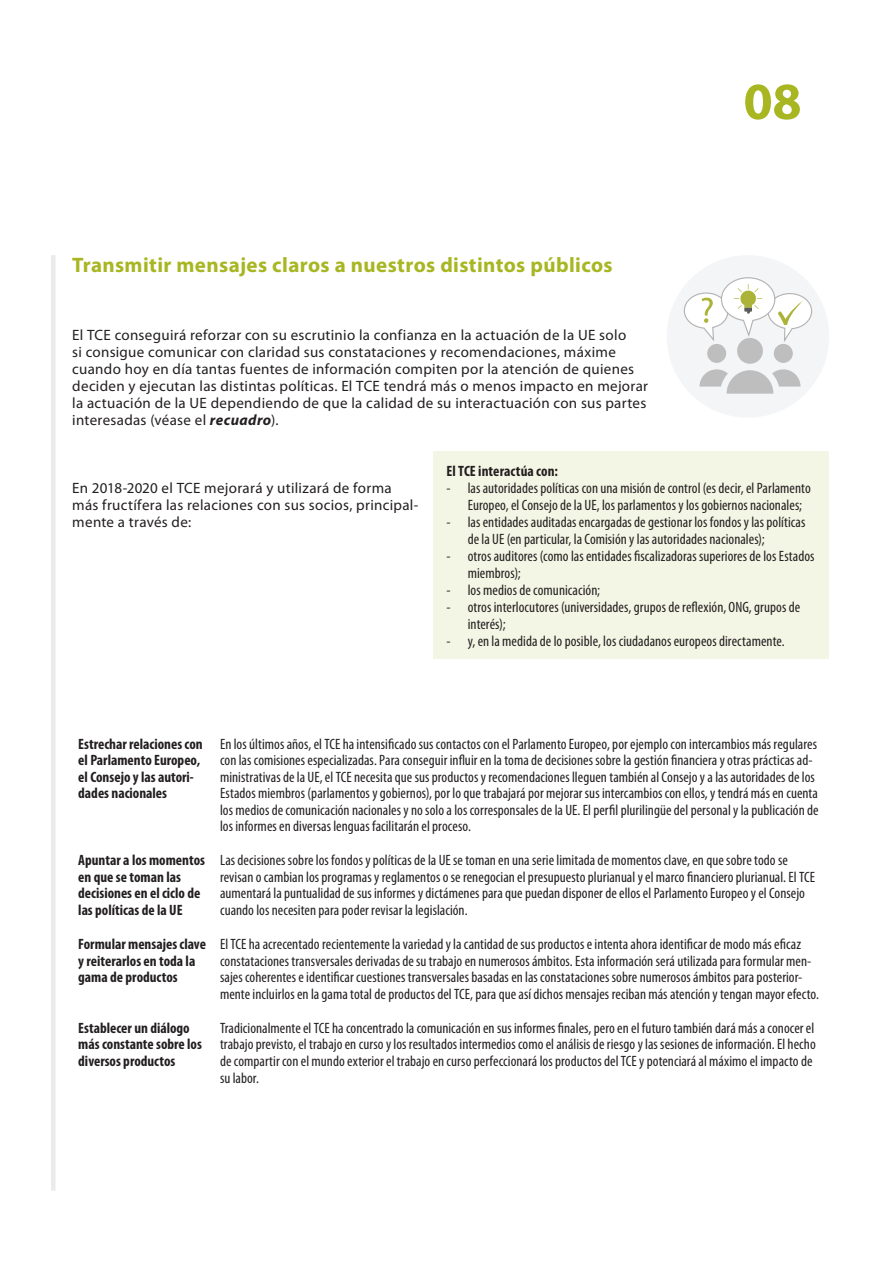
<style>
.page{position:relative;width:893px;height:1263px;background:#fff}
.page>*{position:absolute;margin:0;border:0;box-sizing:border-box;transform-origin:0 0}
.t1{font:700 52.5px "Myriad Pro";color:#a7b621}
.E_02_-_CHAP__TITRE_C{font:700 21px "Myriad Pro";letter-spacing:.015em;color:#a7b621}
.G_01_-_TAB_REGULAR_G{font:condensed 15px/16.5px "Myriad Pro";letter-spacing:.005em;color:#231f20}
.E_06_-_CHAP__TEXTE_C{font:15px/17px "Myriad Pro";letter-spacing:.02em;color:#231f20}
.F_05___BOX_a__TEXTE{font:condensed 15px/17px "Myriad Pro";letter-spacing:.005em;color:#231f20}
.G_04_-_TAB_BOLD_GAUC{font:700 condensed 15px/16.5px "Myriad Pro";color:#231f20}
.F_03_-_BOX_TITRE_COL{font:700 condensed 15px "Myriad Pro";letter-spacing:.005em;color:#231f20}
.s1{font-weight:700;font-style:italic}
</style>
<div class="page">
<div style="left:51px;top:255px;width:5px;height:936px;background:#ebebeb"></div>
<div style="left:667px;top:255px;width:162px;height:163px;background:#f4f5f6;border-radius:50%"></div>
<div style="left:774px;top:344px;width:19px;height:19px;background:#bebebf;border-radius:50%"></div>
<div style="left:707px;top:344px;width:19px;height:19px;background:#bebebf;border-radius:50%"></div>
<svg style="left:699px;top:369px;width:101px;height:25px"></svg>
<div style="left:737px;top:338px;width:26px;height:26px;background:#bebebf;border-radius:50%"></div>
<svg style="left:683px;top:277px;width:130px;height:67px"></svg>
<div style="left:434px;top:452px;width:395px;height:207px;background:#f4f6e5"></div>
<p class="E_02_-_CHAP__TITRE_C" style="left:72px;top:251px;width:542px">Transmitir mensajes claros a nuestros distintos públicos</p>
<p class="E_06_-_CHAP__TEXTE_C" style="left:72px;top:326px;width:577px">El TCE conseguirá reforzar con su escrutinio la confianza en la actuación de la UE solo<br>si consigue comunicar con claridad sus constataciones y recomendaciones, máxime cuando hoy en día tantas fuentes de información compiten por la atención de quienes deciden y ejecutan las distintas políticas. El TCE tendrá más o menos impacto en mejorar la actuación de la UE dependiendo de que la calidad de su interactuación con sus partes interesadas (véase el <span class="s1">recuadro</span>).</p>
<h1 class="t1" style="left:743px;top:67px;width:60px">08</h1>
<p class="E_06_-_CHAP__TEXTE_C" style="left:72px;top:479px;width:348px">En 2018-2020 el TCE mejorará y utilizará de forma más fructífera las relaciones con sus socios, principal&shy;mente a través de:</p>
<p class="F_03_-_BOX_TITRE_COL" style="left:446px;top:463px;width:113px">El TCE interactúa con:</p>
<p class="F_05___BOX_a__TEXTE" style="left:468px;top:480px;width:345px;text-indent:-21px">- las autoridades políticas con una misión de control (es decir, el Parlamento<br>Europeo, el Consejo de la UE, los parlamentos ylos gobiernos nacionales;</p>
<p class="F_05___BOX_a__TEXTE" style="left:468px;top:514px;width:339px;text-indent:-21px">- las entidades auditadas encargadas de gestionar los fondos ylas políticas de la UE (en particular, la Comisión y las autoridades nacionales);</p>
<p class="F_05___BOX_a__TEXTE" style="left:468px;top:548px;width:348px;text-indent:-21px">- otros auditores (como las entidades fiscalizadoras superiores de los Estados miembros);</p>
<p class="F_05___BOX_a__TEXTE" style="left:446px;top:582px;width:155px">- los medios de comunicación;</p>
<p class="F_05___BOX_a__TEXTE" style="left:468px;top:599px;width:334px;text-indent:-21px">- otros interlocutores (universidades, grupos de reflexión, ONG, grupos de interés);</p>
<p class="F_05___BOX_a__TEXTE" style="left:446px;top:633px;width:340px">- y, en la medida de lo posible, los ciudadanos europeos directamente.</p>
<p class="G_04_-_TAB_BOLD_GAUC" style="left:78px;top:736px;width:126px">Estrechar relaciones con el Parlamento Europeo, el Consejo y las autori&shy;dades nacionales</p>
<p class="G_01_-_TAB_REGULAR_G" style="left:220px;top:736px;width:600px">En los últimos años, el TCE ha intensificado sus contactos con el Parlamento Europeo, por ejemplo con intercambios más regulares con las comisiones especializadas. Para conseguir influir en la toma de decisiones sobre la gestión financiera yotras prácticas ad&shy;ministrativas de la UE, el TCE necesita que sus productos yrecomendaciones lleguen también al Consejo ya las autoridades de los Estados miembros (parlamentos ygobiernos), por lo que trabajará por mejorar sus intercambios con ellos, ytendrá más en cuenta los medios de comunicación nacionales y no solo alos corresponsales de la UE. El perfil plurilingüe del personal yla publicación de los informes en diversas lenguas facilitarán el proceso.</p>
<p class="G_04_-_TAB_BOLD_GAUC" style="left:78px;top:852px;width:128px">Apuntar a los momentos en que se toman las decisiones en el ciclo de las políticas de la UE</p>
<p class="G_01_-_TAB_REGULAR_G" style="left:220px;top:852px;width:596px">Las decisiones sobre los fondos ypolíticas de la UE se toman en una serie limitada de momentos clave, en que sobre todo se revisan ocambian los programas yreglamentos ose renegocian el presupuesto plurianual yel marco financiero plurianual. El TCE aumentará la puntualidad de sus informes ydictámenes para que puedan disponer de ellos el Parlamento Europeo yel Consejo cuando los necesiten para poder revisar la legislación.</p>
<p class="G_04_-_TAB_BOLD_GAUC" style="left:78px;top:936px;width:129px">Formular mensajes clave y reiterarlos en toda la gama de productos</p>
<p class="G_01_-_TAB_REGULAR_G" style="left:220px;top:936px;width:601px">El TCE ha acrecentado recientemente la variedad yla cantidad de sus productos eintenta ahora identificar de modo más eficaz constataciones transversales derivadas de su trabajo en numerosos ámbitos. Esta información será utilizada para formular men&shy;sajes coherentes eidentificar cuestiones transversales basadas en las constataciones sobre numerosos ámbitos para posterior&shy;mente incluirlos en la gama total de productos del TCE, para que así dichos mensajes reciban más atención ytengan mayor efecto.</p>
<p class="G_04_-_TAB_BOLD_GAUC" style="left:78px;top:1020px;width:125px">Establecer un diálogo más constante sobre los diversos productos</p>
<p class="G_01_-_TAB_REGULAR_G" style="left:220px;top:1020px;width:597px">Tradicionalmente el TCE ha concentrado la comunicación en sus informes finales, pero en el futuro también dará más aconocer el trabajo previsto, el trabajo en curso ylos resultados intermedios como el análisis de riesgo ylas sesiones de información. El hecho de compartir con el mundo exterior el trabajo en curso perfeccionará los productos del TCE ypotenciará al máximo el impacto de su labor.</p>
</div>
